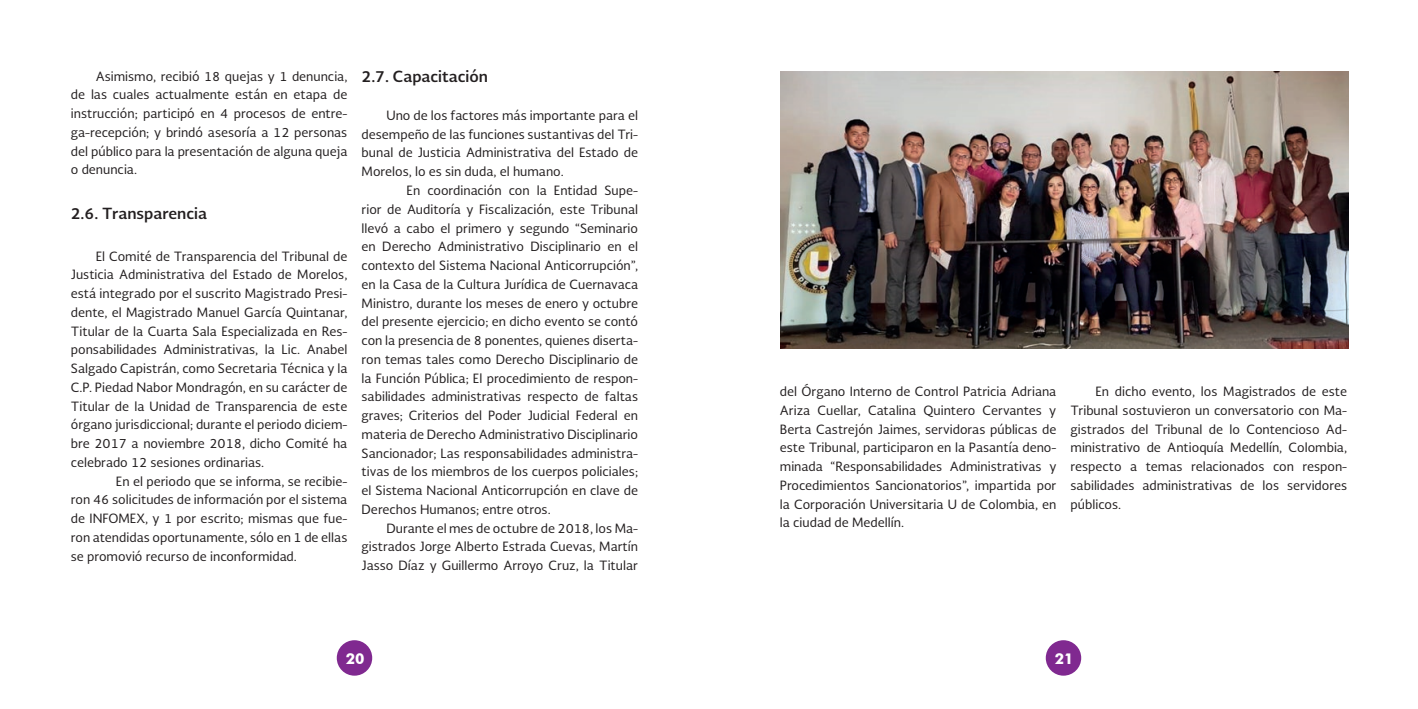
<style>
.page{position:relative;width:1418px;height:709px;background:#fff}
.page>*{position:absolute;margin:0;border:0;box-sizing:border-box;transform-origin:0 0}
.t1{font:700 15px "Soberana Sans";color:#231f20}
.t2{font:700 15px "Futura BT";color:#fff}
.t3{font:12.5px/18.8px "Soberana Sans";color:#231f20;text-align:justify}
</style>
<div class="page">
<div style="left:337px;top:640px;width:35px;height:35px;background:#802990;border-radius:50%"></div>
<div style="left:1045px;top:640px;width:36px;height:35px;background:#802990;border-radius:50%"></div>
<img style="left:780px;top:71px;width:568px;height:277px">
<p class="t3" style="left:71px;top:66px;width:278px;text-indent:25px">Asimismo, recibió 18 quejas y 1 denuncia, de las cuales actualmente están en etapa de instrucción; participó en 4 procesos de entre&shy;ga-recepción; y brindó asesoría a 12 personas del público para la presentación de alguna queja o denuncia.</p>
<p class="t1" style="left:71px;top:203px;width:138px">2.6. Transparencia</p>
<p class="t3" style="left:71px;top:246px;width:278px;text-indent:25px">El Comité de Transparencia del Tribunal de Justicia Administrativa del Estado de Morelos, está integrado por el suscrito Magistrado Presi&shy;dente, el Magistrado Manuel García Quintanar, Titular de la Cuarta Sala Especializada en Res&shy;ponsabilidades Administrativas, la Lic. Anabel Salgado Capistrán, como Secretaria Técnica y la C.P. Piedad Nabor Mondragón, en su carácter de Titular de la Unidad de Transparencia de este órgano jurisdiccional; durante el periodo diciem&shy;bre 2017 a noviembre 2018, dicho Comité ha celebrado 12 sesiones ordinarias.</p>
<p class="t3" style="left:71px;top:471px;width:278px;text-indent:45px">En el periodo que se informa, se recibie&shy;ron 46 solicitudes de información por el sistema de INFOMEX, y 1 por escrito; mismas que fue&shy;ron atendidas oportunamente, sólo en 1 de ellas se promovió recurso de inconformidad.</p>
<p class="t1" style="left:361px;top:67px;width:128px">2.7. Capacitación</p>
<p class="t3" style="left:361px;top:106px;width:278px;text-indent:25px">Uno de los factores más importante para el desempeño de las funciones sustantivas del Tri&shy;bunal de Justicia Administrativa del Estado de Morelos, lo es sin duda, el humano.</p>
<p class="t3" style="left:361px;top:181px;width:278px;text-indent:45px">En coordinación con la Entidad Supe&shy;rior de Auditoría y Fiscalización, este Tribunal llevó a cabo el primero y segundo “Seminario en Derecho Administrativo Disciplinario en el contexto del Sistema Nacional Anticorrupción”, en la Casa de la Cultura Jurídica de Cuernavaca Ministro, durante los meses de enero y octubre del presente ejercicio; en dicho evento se contó con la presencia de 8 ponentes, quienes diserta&shy;ron temas tales como Derecho Disciplinario de la Función Pública; El procedimiento de respon&shy;sabilidades administrativas respecto de faltas graves; Criterios del Poder Judicial Federal en materia de Derecho Administrativo Disciplinario Sancionador; Las responsabilidades administra&shy;tivas de los miembros de los cuerpos policiales; el Sistema Nacional Anticorrupción en clave de Derechos Humanos; entre otros.</p>
<p class="t3" style="left:361px;top:518px;width:278px;text-indent:25px">Durante el mes de octubre de 2018, los Ma&shy;gistrados Jorge Alberto Estrada Cuevas, Martín Jasso Díaz y Guillermo Arroyo Cruz, la Titular</p>
<p class="t3" style="left:780px;top:381px;width:278px">del Órgano Interno de Control Patricia Adriana Ariza Cuellar, Catalina Quintero Cervantes y Berta Castrejón Jaimes, servidoras públicas de este Tribunal, participaron en la Pasantía deno&shy;minada “Responsabilidades Administrativas y Procedimientos Sancionatorios”, impartida por la Corporación Universitaria U de Colombia, en la ciudad de Medellín.</p>
<p class="t3" style="left:1070px;top:381px;width:278px;text-indent:25px">En dicho evento, los Magistrados de este Tribunal sostuvieron un conversatorio con Ma&shy;gistrados del Tribunal de lo Contencioso Ad&shy;ministrativo de Antioquía Medellín, Colombia, respecto a temas relacionados con respon&shy;sabilidades administrativas de los servidores públicos.</p>
<p class="t2" style="left:346px;top:649px;width:20px">20</p>
<p class="t2" style="left:1054px;top:649px;width:20px">21</p>
</div>
